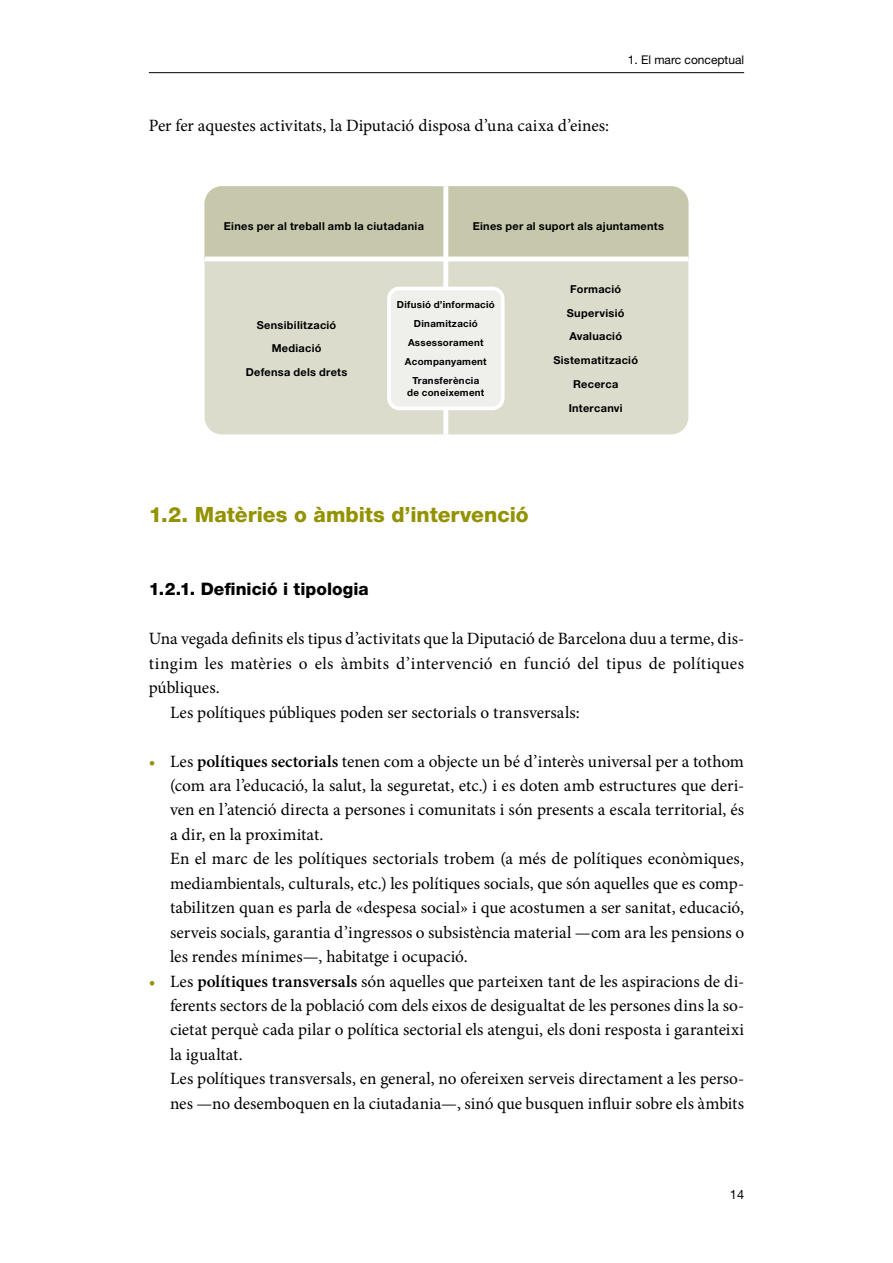
<style>
.page{position:relative;width:893px;height:1263px;background:#fff}
.page>*{position:absolute;margin:0;border:0;box-sizing:border-box;transform-origin:0 0}
.t1{font:800 21px "Helvetica Neue LT Std";color:#939200}
.t2{font:17.25px/24.5px "Minion Pro";color:#000}
.t3{font:800 17.25px "Helvetica Neue LT Std";color:#000}
.t4{font:12.75px "Helvetica Neue LT Std";color:#000}
.t5{font:12px "Helvetica Neue LT Std";color:#000}
.t6{font:700 10.95px/23.7px "Helvetica Neue LT Std";letter-spacing:.025em;color:#000;text-align:center}
.t7{font:700 9.75px/19px "Helvetica Neue LT Std";letter-spacing:.03em;color:#000;text-align:center}
.s1{color:#939200}
.s2{font-weight:600}
</style>
<div class="page">
<hr style="left:149px;top:72px;width:595px;height:1px;background:#000">
<div style="left:205px;top:261px;width:238px;height:173px;background:#dbdccc"></div>
<div style="left:448px;top:261px;width:240px;height:173px;background:#dbdccc"></div>
<div style="left:205px;top:186px;width:483px;height:71px;background:#c7c8ab"></div>
<div style="left:443px;top:186px;width:5px;height:248px;background:#fff"></div>
<div style="left:389px;top:288px;width:114px;height:120px;background:#eff0eb;border-radius:10px"></div>
<div style="left:387px;top:287px;width:118px;height:123px;border:4px solid #fff;border-radius:10px"></div>
<p class="t5" style="left:628px;top:52px;width:118px">1. El marc conceptual</p>
<p class="t2" style="left:149px;top:113px;width:462px">Per fer aquestes activitats, la Diputació disposa d’una caixa d’eines:</p>
<p class="t6" style="left:224px;top:214px;width:202px">Eines per al treball amb la ciutadania</p>
<p class="t6" style="left:473px;top:214px;width:193px">Eines per al suport als ajuntaments</p>
<p class="t6" style="left:246px;top:313px;width:103px">Sensibilització<br>Mediació<br>Defensa dels drets</p>
<p class="t7" style="left:397px;top:294px;width:100px">Difusió d’informació<br>Dinamització<br>Assessorament<br>Acompanyament<br>Transferència</p>
<p class="t7" style="left:407px;top:383px;width:79px">de coneixement</p>
<p class="t6" style="left:553px;top:277px;width:86px">Formació<br>Supervisió<br>Avaluació<br>Sistematització<br>Recerca<br>Intercanvi</p>
<p class="t1" style="left:149px;top:502px;width:381px">1.2. Matèries o àmbits d’intervenció</p>
<p class="t3" style="left:149px;top:579px;width:221px">1.2.1. Definició i tipologia</p>
<p class="t2" style="left:149px;top:627px;width:597px">Una vegada definits els tipus d’activitats que la Diputació de Barcelona duu a terme, dis-</p>
<p class="t2" style="left:149px;top:651px;width:597px">tingim les matèries o els àmbits d’intervenció en funció del tipus de polítiques</p>
<p class="t2" style="left:149px;top:675px;width:72px">públiques.</p>
<p class="t2" style="left:170px;top:700px;width:411px">Les polítiques públiques poden ser sectorials o transversals:</p>
<p class="t2" style="left:170px;top:749px;width:576px;text-indent:-21px"><span class="s1">•</span> Les <span class="s2">polítiques sectorials</span> tenen com a objecte un bé d’interès universal per a tothom (com ara l’educació, la salut, la seguretat, etc.) i es doten amb estructures que deri&shy;ven en l’atenció directa a persones i comunitats i són presents a escala territorial, és a dir, en la proximitat.<br>En el marc de les polítiques sectorials trobem (a més de polítiques econòmiques, mediambientals, culturals, etc.) les polítiques socials, que són aquelles que es comp&shy;tabilitzen quan es parla de «despesa social» i que acostumen a ser sanitat, educació, serveis socials, garantia d’ingressos o subsistència material —com ara les pensions o les rendes mínimes—, habitatge i ocupació.</p>
<p class="t2" style="left:170px;top:969px;width:576px;text-indent:-21px"><span class="s1">•</span> Les <span class="s2">polítiques transversals</span> són aquelles que parteixen tant de les aspiracions de di&shy;ferents sectors de la població com dels eixos de desigualtat de les persones dins la so&shy;cietat perquè cada pilar o política sectorial els atengui, els doni resposta i garanteixi la igualtat.<br>Les polítiques transversals, en general, no ofereixen serveis directament a les perso&shy;nes —no desemboquen en la ciutadania—, sinó que busquen influir sobre els àmbits</p>
<p class="t4" style="left:730px;top:1186px;width:16px">14</p>
</div>
